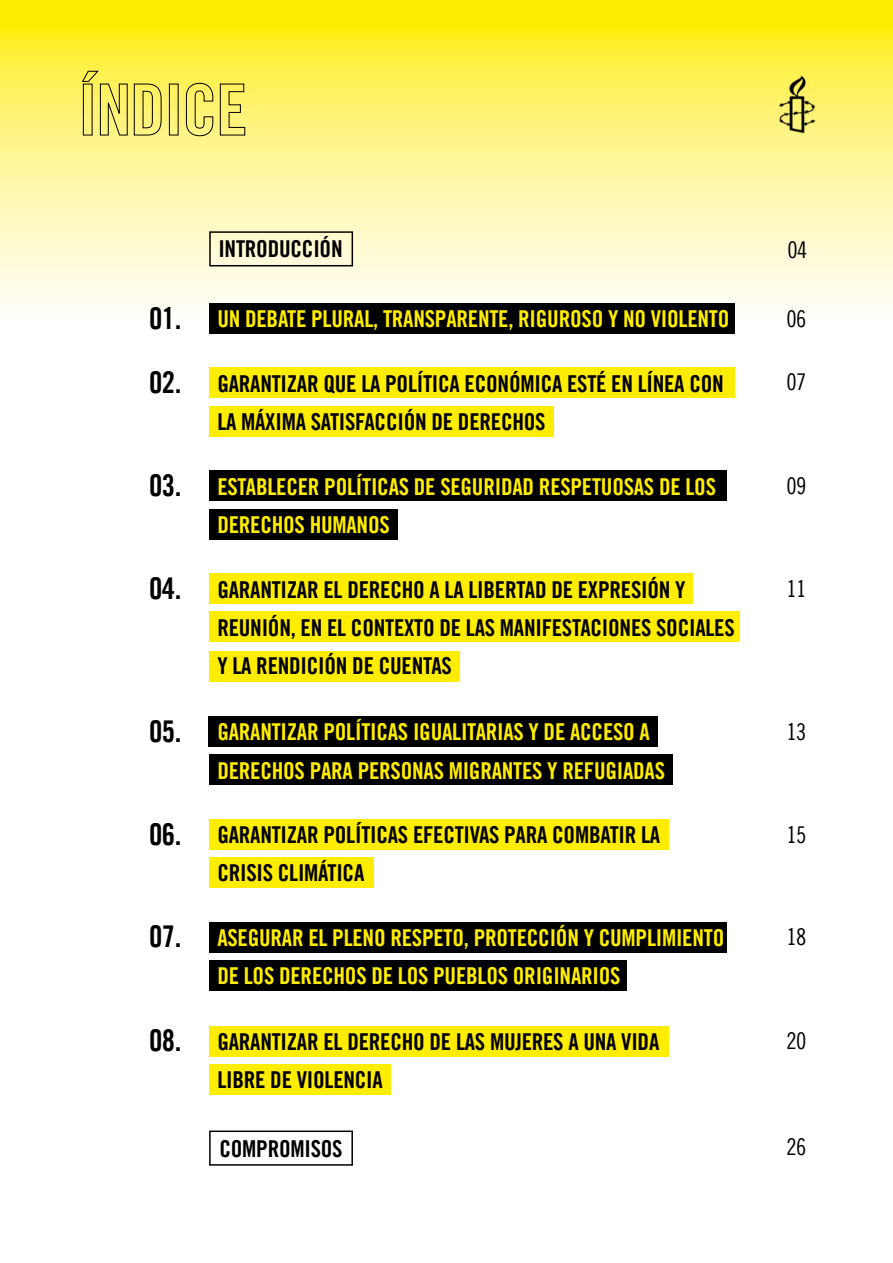
<style>
.page{position:relative;width:893px;height:1263px;background:#fff}
.page>*{position:absolute;margin:0;border:0;box-sizing:border-box;transform-origin:0 0}
.t1{font:30px "Amnesty Trade Gothic Bd Cn 20";letter-spacing:-.02em;color:#000}
.t2{font:23.25px/38.4px "Amnesty Trade Gothic Bd Cn 20";letter-spacing:-.01em;color:#000}
.t3{font:23.25px "Amnesty Trade Gothic Bd Cn 20";letter-spacing:-.01em;color:#ffed00}
.t4{font:23.1px "Amnesty Trade Gothic Cn 18";letter-spacing:-.02em;color:#000}
.s1{font-size:30px;color:#000}
.s2{font-size:30px;color:#fff}
.s3{color:#fff}
</style>
<div class="page">
<svg style="left:0;top:0;width:893px;height:308px;background:#fef589"></svg>
<svg style="left:82px;top:70px;width:163px;height:66px;background:#e2d75e"></svg>
<img style="left:755px;top:65px;width:84px;height:81px">
<div style="left:209px;top:231px;width:144px;height:35px;border:2px solid #000"></div>
<div style="left:209px;top:303px;width:526px;height:30px;background:#000"></div>
<div style="left:209px;top:368px;width:526px;height:30px;background:#ffed00"></div>
<div style="left:209px;top:406px;width:344px;height:30px;background:#ffed00"></div>
<div style="left:209px;top:471px;width:517px;height:30px;background:#000"></div>
<div style="left:209px;top:509px;width:189px;height:30px;background:#000"></div>
<div style="left:209px;top:574px;width:484px;height:30px;background:#ffed00"></div>
<div style="left:209px;top:612px;width:531px;height:30px;background:#ffed00"></div>
<div style="left:209px;top:651px;width:251px;height:30px;background:#ffed00"></div>
<div style="left:209px;top:716px;width:449px;height:30px;background:#000"></div>
<div style="left:209px;top:754px;width:463px;height:31px;background:#000"></div>
<div style="left:209px;top:819px;width:459px;height:30px;background:#ffed00"></div>
<div style="left:209px;top:857px;width:164px;height:31px;background:#ffed00"></div>
<div style="left:209px;top:922px;width:517px;height:30px;background:#000"></div>
<div style="left:209px;top:960px;width:418px;height:30px;background:#000"></div>
<div style="left:209px;top:1026px;width:459px;height:30px;background:#ffed00"></div>
<div style="left:209px;top:1064px;width:181px;height:30px;background:#ffed00"></div>
<div style="left:209px;top:1130px;width:144px;height:36px;border:2px solid #000"></div>
<p class="t2" style="left:218px;top:229px;width:126px">INTRODUCCIÓN</p>
<p class="t4" style="left:787px;top:236px;width:22px">04</p>
<p class="t3" style="left:149px;top:305px;width:582px"><span class="s1">01.</span><span class="s2">.</span> UN DEBATE PLURAL, TRANSPARENTE, RIGUROSO Y NO VIOLENTO</p>
<p class="t4" style="left:786px;top:305px;width:22px">06</p>
<p class="t1" style="left:149px;top:364px;width:40px">02.<span class="s3">.</span></p>
<p class="t2" style="left:217px;top:364px;width:508px">GARANTIZAR QUE LA POLÍTICA ECONÓMICA ESTÉ EN LÍNEA CON</p>
<p class="t4" style="left:786px;top:368px;width:22px">07</p>
<p class="t2" style="left:217px;top:402px;width:330px">LA MÁXIMA SATISFACCIÓN DE DERECHOS</p>
<p class="t1" style="left:149px;top:467px;width:40px">03.<span class="s3">.</span></p>
<p class="t3" style="left:217px;top:472px;width:500px">ESTABLECER POLÍTICAS DE SEGURIDAD RESPETUOSAS DE LOS</p>
<p class="t4" style="left:786px;top:472px;width:22px">09</p>
<p class="t3" style="left:217px;top:511px;width:174px">DERECHOS HUMANOS</p>
<p class="t1" style="left:149px;top:570px;width:40px">04.<span class="s3">.</span></p>
<p class="t2" style="left:217px;top:570px;width:470px">GARANTIZAR EL DERECHO A LA LIBERTAD DE EXPRESIÓN Y</p>
<p class="t4" style="left:786px;top:575px;width:22px">11</p>
<p class="t2" style="left:217px;top:608px;width:519px">REUNIÓN, EN EL CONTEXTO DE LAS MANIFESTACIONES SOCIALES<br>Y LA RENDICIÓN DE CUENTAS</p>
<p class="t1" style="left:149px;top:713px;width:40px">05.<span class="s3">.</span></p>
<p class="t3" style="left:217px;top:718px;width:434px">GARANTIZAR POLÍTICAS IGUALITARIAS Y DE ACCESO A</p>
<p class="t4" style="left:786px;top:718px;width:22px">13</p>
<p class="t3" style="left:217px;top:756px;width:449px">DERECHOS PARA PERSONAS MIGRANTES Y REFUGIADAS</p>
<p class="t1" style="left:149px;top:816px;width:40px">06.<span class="s3">.</span></p>
<p class="t2" style="left:217px;top:815px;width:444px">GARANTIZAR POLÍTICAS EFECTIVAS PARA COMBATIR LA</p>
<p class="t4" style="left:786px;top:821px;width:22px">15</p>
<p class="t2" style="left:217px;top:854px;width:149px">CRISIS CLIMÁTICA</p>
<p class="t1" style="left:149px;top:918px;width:40px">07.<span class="s3">.</span></p>
<p class="t3" style="left:217px;top:923px;width:508px">ASEGURAR EL PLENO RESPETO, PROTECCIÓN Y CUMPLIMIENTO</p>
<p class="t4" style="left:786px;top:923px;width:22px">18</p>
<p class="t3" style="left:217px;top:962px;width:405px">DE LOS DERECHOS DE LOS PUEBLOS ORIGINARIOS</p>
<p class="t1" style="left:149px;top:1022px;width:40px">08.<span class="s3">.</span></p>
<p class="t2" style="left:217px;top:1022px;width:444px">GARANTIZAR EL DERECHO DE LAS MUJERES A UNA VIDA</p>
<p class="t4" style="left:786px;top:1027px;width:22px">20</p>
<p class="t2" style="left:217px;top:1060px;width:167px">LIBRE DE VIOLENCIA</p>
<p class="t2" style="left:219px;top:1129px;width:125px">COMPROMISOS</p>
<p class="t4" style="left:786px;top:1133px;width:22px">26</p>
</div>
